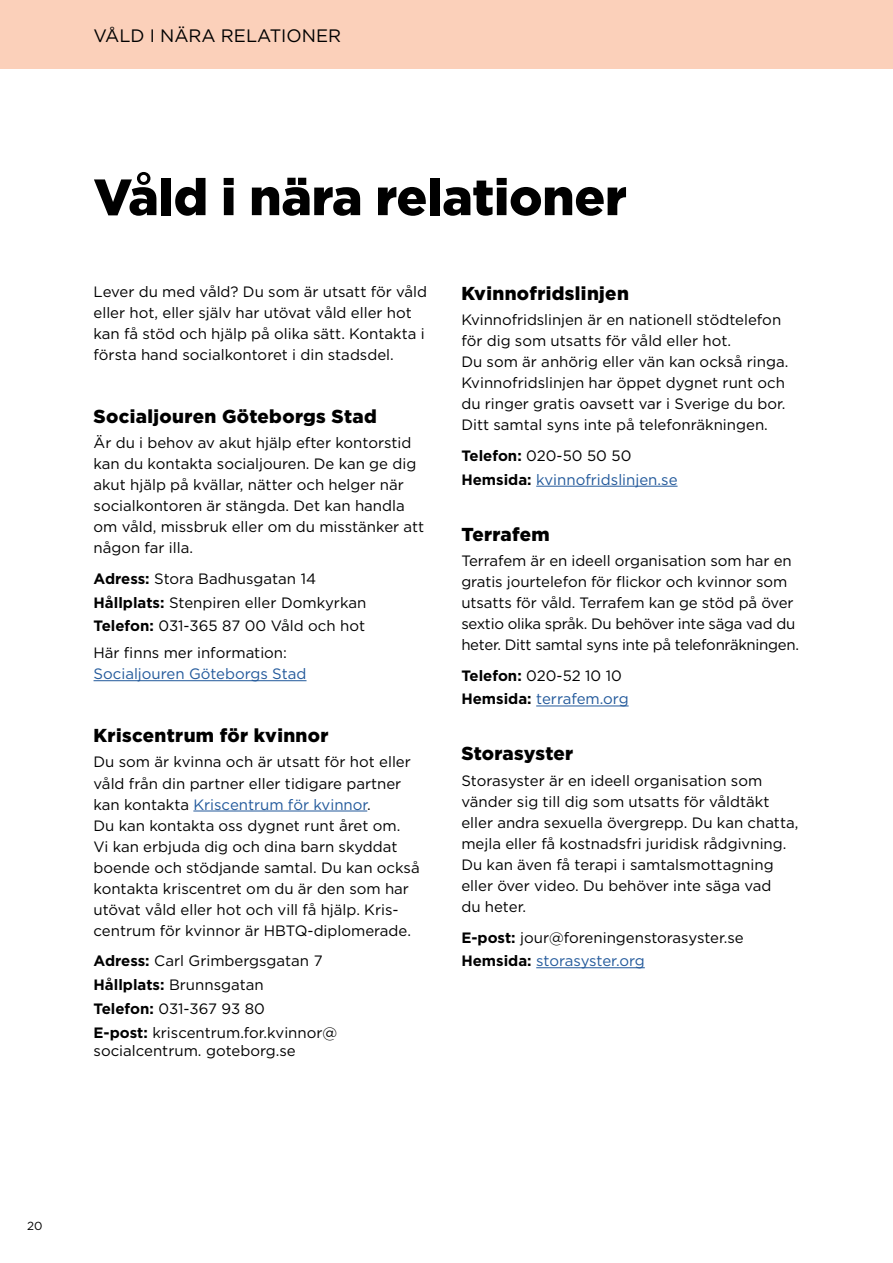
<style>
.page{position:relative;width:893px;height:1263px;background:#fff}
.page>*{position:absolute;margin:0;border:0;box-sizing:border-box;transform-origin:0 0}
.Rubrik_2{font:900 51px "Gotham";letter-spacing:-.005em;color:#000}
.Mellanrubrik{font:900 18.75px "Gotham";letter-spacing:.02em;color:#000}
.Mötesplats_sidhuvud{font:18px "Gotham";color:#000}
.Brödtext{font:15px/21px "Gotham";color:#000}
.Kontaktinfo{font:15px/18px "Gotham";color:#000}
.Kontaktinfo-2{font:15px "Gotham";color:#22599b}
.Brödtext-2{font:15px/21px "Gotham";color:#22599b}
.t1{font:11.7px "Gotham";color:#000}
.s1{font-weight:700}
.s2{color:#000}
.s3{color:#22599b}
.s4{font-weight:700;color:#000}
</style>
<div class="page">
<div style="left:0;top:0;width:893px;height:68px;background:#fbd0ba"></div>
<hr style="left:94px;top:680px;width:212px;height:1px;background:#22599b">
<hr style="left:193px;top:811px;width:174px;height:1px;background:#22599b">
<hr style="left:536px;top:486px;width:141px;height:1px;background:#22599b">
<hr style="left:536px;top:706px;width:93px;height:1px;background:#22599b">
<hr style="left:536px;top:967px;width:109px;height:1px;background:#22599b">
<p class="Mötesplats_sidhuvud" style="left:94px;top:24px;width:249px">VÅLD I NÄRA RELATIONER</p>
<h1 class="Rubrik_2" style="left:94px;top:162px;width:535px">Våld i nära relationer</h1>
<p class="Brödtext" style="left:94px;top:281px;width:335px">Lever du med våld? Du som är utsatt för våld eller hot, eller själv har utövat våld eller hot kan få stöd och hjälp på olika sätt. Kontakta i första hand socialkontoret i din stadsdel.</p>
<p class="Mellanrubrik" style="left:94px;top:403px;width:285px">Socialjouren Göteborgs Stad</p>
<p class="Brödtext" style="left:94px;top:432px;width:332px">Är du i behov av akut hjälp efter kontorstid kan du kontakta socialjouren. De kan ge dig akut hjälp på kvällar, nätter och helger när socialkontoren är stängda. Det kan handla om våld, missbruk eller om du misstänker att någon far illa.</p>
<p class="Kontaktinfo" style="left:94px;top:569px;width:224px"><span class="s1">Adress:</span> Stora Badhusgatan 14</p>
<p class="Kontaktinfo" style="left:94px;top:593px;width:274px"><span class="s1">Hållplats:</span> Stenpiren eller Domkyrkan</p>
<p class="Kontaktinfo" style="left:94px;top:617px;width:273px"><span class="s1">Telefon:</span> 031-365 87 00 Våld och hot</p>
<p class="Brödtext-2" style="left:94px;top:642px;width:214px"><span class="s2">Här finns mer information:<br></span>Socialjouren Göteborgs Stad</p>
<p class="Mellanrubrik" style="left:94px;top:723px;width:237px">Kriscentrum för kvinnor</p>
<p class="Brödtext" style="left:94px;top:751px;width:328px">Du som är kvinna och är utsatt för hot eller våld från din partner eller tidigare partner kan kontakta <span class="s3">Kriscentrum för kvinnor</span>.<br>Du kan kontakta oss dygnet runt året om.<br>Vi kan erbjuda dig och dina barn skyddat boende och stödjande samtal. Du kan också kontakta kriscentret om du är den som har utövat våld eller hot och vill få hjälp. Kris&shy;centrum för kvinnor är HBTQ-diplomerade.</p>
<p class="Kontaktinfo" style="left:94px;top:952px;width:231px"><span class="s1">Adress:</span> Carl Grimbergsgatan 7</p>
<p class="Kontaktinfo" style="left:94px;top:975px;width:172px"><span class="s1">Hållplats:</span> Brunnsgatan</p>
<p class="Kontaktinfo" style="left:94px;top:999px;width:173px"><span class="s1">Telefon:</span> 031-367 93 80</p>
<p class="Kontaktinfo" style="left:94px;top:1023px;width:245px"><span class="s1">E-post:</span> kriscentrum.for.kvinnor@ socialcentrum. goteborg.se</p>
<p class="Mellanrubrik" style="left:461px;top:280px;width:169px">Kvinnofridslinjen</p>
<p class="Brödtext" style="left:461px;top:309px;width:328px">Kvinnofridslinjen är en nationell stödtelefon för dig som utsatts för våld eller hot.<br>Du som är anhörig eller vän kan också ringa.<br>Kvinnofridslinjen har öppet dygnet runt och du ringer gratis oavsett var i Sverige du bor.<br>Ditt samtal syns inte på telefonräkningen.</p>
<p class="Kontaktinfo" style="left:461px;top:446px;width:172px"><span class="s1">Telefon:</span> 020-50 50 50</p>
<p class="Kontaktinfo-2" style="left:461px;top:470px;width:218px"><span class="s4">Hemsida:</span> kvinnofridslinjen.se</p>
<p class="Mellanrubrik" style="left:461px;top:521px;width:90px">Terrafem</p>
<p class="Brödtext" style="left:461px;top:550px;width:339px">Terrafem är en ideell organisation som har en gratis jourtelefon för flickor och kvinnor som utsatts för våld. Terrafem kan ge stöd på över sextio olika språk. Du behöver inte säga vad du heter. Ditt samtal syns inte på telefonräkningen.</p>
<p class="Kontaktinfo" style="left:461px;top:666px;width:162px"><span class="s1">Telefon:</span> 020-52 10 10</p>
<p class="Kontaktinfo-2" style="left:461px;top:689px;width:169px"><span class="s4">Hemsida:</span> terrafem.org</p>
<p class="Mellanrubrik" style="left:461px;top:741px;width:113px">Storasyster</p>
<p class="Brödtext" style="left:461px;top:770px;width:339px">Storasyster är en ideell organisation som vänder sig till dig som utsatts för våldtäkt eller andra sexuella övergrepp. Du kan chatta, mejla eller få kostnadsfri juridisk rådgivning.<br>Du kan även få terapi i samtalsmottagning eller över video. Du behöver inte säga vad<br>du heter.</p>
<p class="Kontaktinfo" style="left:461px;top:928px;width:284px"><span class="s1">E-post:</span> jour@foreningenstorasyster.se</p>
<p class="Kontaktinfo-2" style="left:461px;top:951px;width:185px"><span class="s4">Hemsida:</span> storasyster.org</p>
<p class="t1" style="left:27px;top:1218px;width:17px">20</p>
</div>
